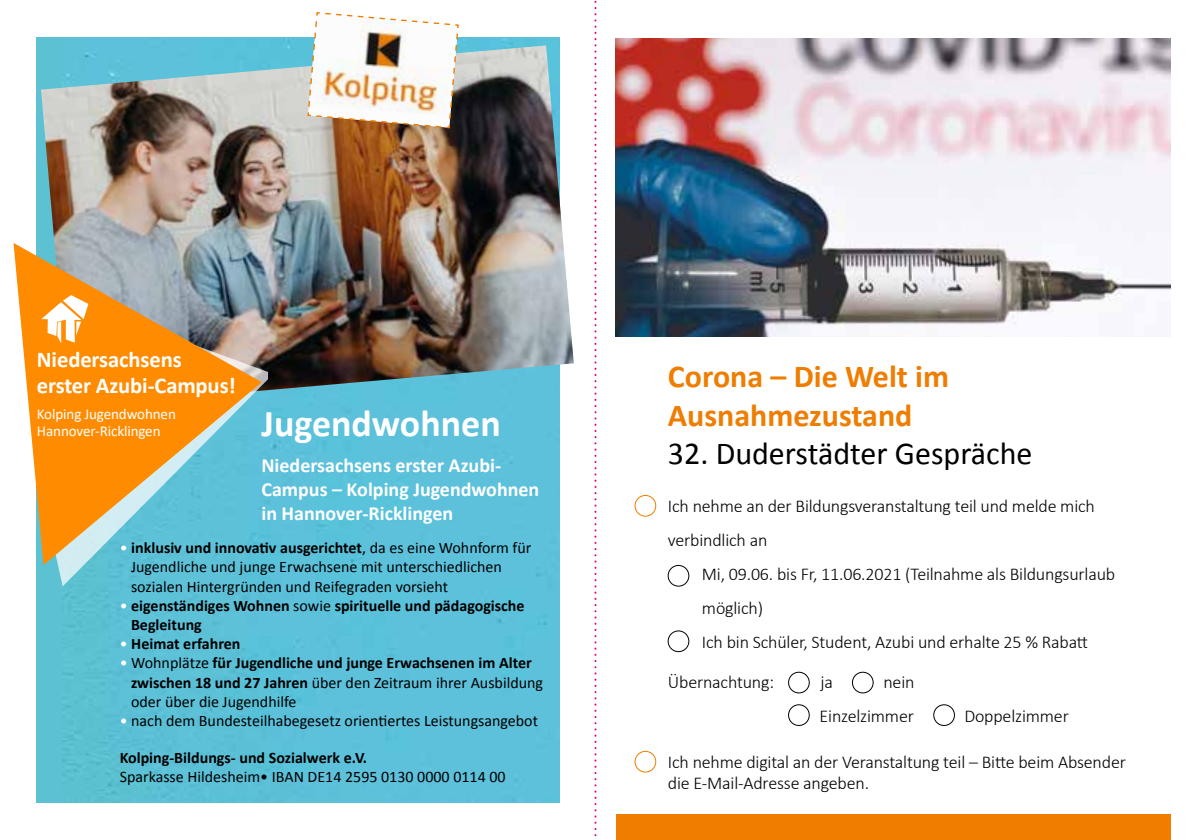
<style>
.page{position:relative;width:1191px;height:840px;background:#fff}
.page>*{position:absolute;margin:0;border:0;box-sizing:border-box;transform-origin:0 0}
.t1{font:700 38px "Calibri";color:#fff}
.t2{font:700 32px/38.4px "Calibri";color:#ef7d00}
.t3{font:32px "Calibri";color:#000}
.t4{font:700 22.6px/25.8px "Calibri";letter-spacing:-.005em;color:#fff}
.t5{font:700 20px/24px "Calibri";color:#fff}
.t6{font:300 18px/34px "Calibri";letter-spacing:-.01em;color:#000}
.t7{font:16px/19.2px "Calibri";color:#000}
.t8{font:700 16px/19.2px "Calibri";color:#000}
.t9{font:15px/17px "Calibri";letter-spacing:-.01em;color:#fff}
.s1{color:#fff}
.s2{font-weight:700}
.s3{font-weight:400;color:#fff}
.s4{font-weight:400}
</style>
<div class="page">
<img style="left:63px;top:37px;width:496px;height:765px">
<svg style="left:594px;top:0;width:2px;height:837px"></svg>
<div style="left:635px;top:495px;width:21px;height:21px;border:1px solid #ef7d00;border-radius:50%"></div>
<div style="left:668px;top:565px;width:21px;height:21px;border:1px solid #000;border-radius:50%"></div>
<div style="left:668px;top:630px;width:21px;height:21px;border:1px solid #000;border-radius:50%"></div>
<div style="left:788px;top:671px;width:21px;height:21px;border:1px solid #000;border-radius:50%"></div>
<div style="left:788px;top:704px;width:21px;height:21px;border:1px solid #000;border-radius:50%"></div>
<div style="left:933px;top:704px;width:21px;height:21px;border:1px solid #000;border-radius:50%"></div>
<div style="left:852px;top:671px;width:21px;height:21px;border:1px solid #000;border-radius:50%"></div>
<div style="left:635px;top:750px;width:21px;height:21px;border:1px solid #ef7d00;border-radius:50%"></div>
<img style="left:616px;top:38px;width:554px;height:298px">
<div style="left:616px;top:814px;width:554px;height:25px;background:#ef7d00"></div>
<img style="left:41px;top:45px;width:533px;height:362px">
<img style="left:36px;top:12px;width:452px;height:141px">
<svg style="left:36px;top:274px;width:232px;height:312px;background:#64bccf"></svg>
<svg style="left:14px;top:243px;width:248px;height:321px;background:#c1a66d"></svg>
<svg style="left:41px;top:295px;width:47px;height:48px"></svg>
<h3 class="t4" style="left:37px;top:346px;width:201px">Niedersachsens erster Azubi-Campus!</h3>
<p class="t9" style="left:37px;top:405px;width:141px">Kolping Jugendwohnen<br>Hannover-Ricklingen</p>
<h1 class="t1" style="left:261px;top:399px;width:241px">Jugendwohnen</h1>
<p class="t5" style="left:261px;top:453px;width:279px">Niedersachsens erster Azubi-<br>Campus – Kolping Jugendwohnen in Hannover-Ricklingen</p>
<p class="t7" style="left:131px;top:538px;width:402px;text-indent:-11px"><span class="s1">•</span> <span class="s2">inklusiv und innovativ ausgerichtet</span>, da es eine Wohnform für<br>Jugendliche und junge Erwachsene mit unterschiedlichen sozialen Hintergründen und Reifegraden vorsieht</p>
<p class="t8" style="left:131px;top:595px;width:395px;text-indent:-11px"><span class="s3">•</span> eigenständiges Wohnen <span class="s4">sowie</span> spirituelle und pädagogische<br>Begleitung</p>
<p class="t8" style="left:120px;top:634px;width:122px"><span class="s3">•</span> Heimat erfahren</p>
<p class="t7" style="left:131px;top:653px;width:413px;text-indent:-11px"><span class="s1">•</span> Wohnplätze <span class="s2">für Jugendliche und junge Erwachsenen im Alter zwischen 18 und 27 Jahren</span> über den Zeitraum ihrer Ausbildung oder über die Jugendhilfe</p>
<p class="t7" style="left:120px;top:710px;width:420px"><span class="s1">•</span> nach dem Bundesteilhabegesetz orientiertes Leistungsangebot</p>
<p class="t8" style="left:120px;top:747px;width:249px">Kolping-Bildungs- und Sozialwerk e.V.</p>
<p class="t7" style="left:120px;top:767px;width:387px">Sparkasse Hildesheim• IBAN DE14 2595 0130 0000 0114 00</p>
<h2 class="t2" style="left:668px;top:357px;width:283px">Corona – Die Welt im<br>Ausnahmezustand</h2>
<h2 class="t3" style="left:668px;top:433px;width:366px">32. Duderstädter Gespräche</h2>
<p class="t6" style="left:668px;top:488px;width:428px">Ich nehme an der Bildungsveranstaltung teil und melde mich verbindlich an</p>
<p class="t6" style="left:702px;top:556px;width:415px">Mi, 09.06. bis Fr, 11.06.2021 (Teilnahme als Bildungsurlaub möglich)<br>Ich bin Schüler, Student, Azubi und erhalte 25 % Rabatt</p>
<p class="t6" style="left:668px;top:663px;width:108px">Übernachtung:</p>
<p class="t6" style="left:820px;top:663px;width:14px">ja</p>
<p class="t6" style="left:819px;top:663px;width:96px;text-align:right">nein<br>Einzelzimmer</p>
<p class="t6" style="left:964px;top:697px;width:106px">Doppelzimmer</p>
<p class="t6" style="left:668px;top:749px;width:459px;line-height:21.6px">Ich nehme digital an der Veranstaltung teil – Bitte beim Absender die E-Mail-Adresse angeben.</p>
</div>
